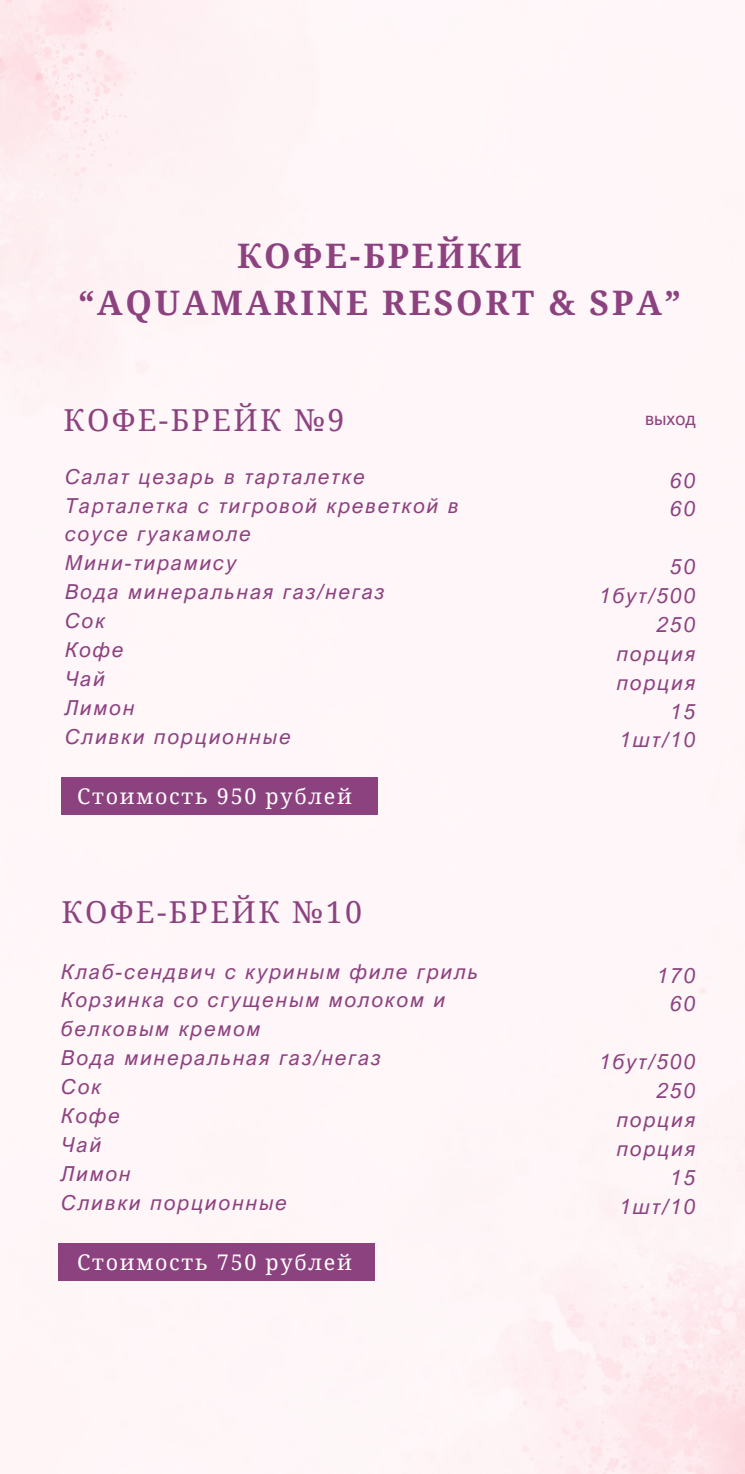
<style>
.page{position:relative;width:745px;height:1474px;background:#fff}
.page>*{position:absolute;margin:0;border:0;box-sizing:border-box;transform-origin:0 0}
.t1{font:700 33.77px/47.2px "Noto Serif";letter-spacing:.08em;color:#8d4280;text-align:center}
.t2{font:30.28px "Noto Serif";letter-spacing:.08em;color:#8d4280}
.t3{font:21.53px "Noto Serif";letter-spacing:.08em;color:#fff}
.t4{font:italic 20.65px/28.9px "Arial Nova";letter-spacing:.095em;color:#8d4280}
.t5{font:17.85px "Arial Nova";color:#8d4280}
</style>
<div class="page">
<div style="left:0;top:0;width:744px;height:1474px;background:#fef6f8"></div>
<div style="left:58px;top:1243px;width:316px;height:38px;background:#8d4280"></div>
<div style="left:62px;top:777px;width:315px;height:38px;background:#8d4280"></div>
<p class="t1" style="left:78px;top:231px;width:604px">КОФЕ-БРЕЙКИ<br>“AQUAMARINE RESORT &amp; SPA”</p>
<h1 class="t2" style="left:63px;top:398px;width:282px">КОФЕ-БРЕЙК №9</h1>
<h2 class="t4" style="left:65px;top:461px;width:395px">Салат цезарь в тарталетке<br>Тарталетка с тигровой креветкой в соусе гуакамоле<br>Мини-тирамису<br>Вода минеральная газ/негаз<br>Сок<br>Кофе<br>Чай<br>Лимон<br>Cливки порционные</h2>
<h3 class="t3" style="left:77px;top:781px;width:276px">Стоимость 950 рублей</h3>
<h3 class="t5" style="left:644px;top:408px;width:52px">выход</h3>
<h3 class="t4" style="left:670px;top:465px;width:26px">60<br>60</h3>
<h3 class="t4" style="left:599px;top:552px;width:97px;text-align:right">50<br>1бут/500<br>250 порция порция<br>15<br>1шт/10</h3>
<h3 class="t2" style="left:62px;top:891px;width:302px">КОФЕ-БРЕЙК №10</h3>
<h2 class="t4" style="left:62px;top:956px;width:418px">Клаб-сендвич с куриным филе гриль<br>Корзинка со сгущеным молоком и белковым кремом<br>Вода минеральная газ/негаз<br>Сок<br>Кофе<br>Чай<br>Лимон<br>Cливки порционные</h2>
<h3 class="t4" style="left:656px;top:960px;width:40px;text-align:right">170<br>60</h3>
<h3 class="t4" style="left:599px;top:1047px;width:97px;text-align:right">1бут/500<br>250 порция порция<br>15<br>1шт/10</h3>
<h3 class="t3" style="left:77px;top:1247px;width:276px">Стоимость 750 рублей</h3>
</div>
